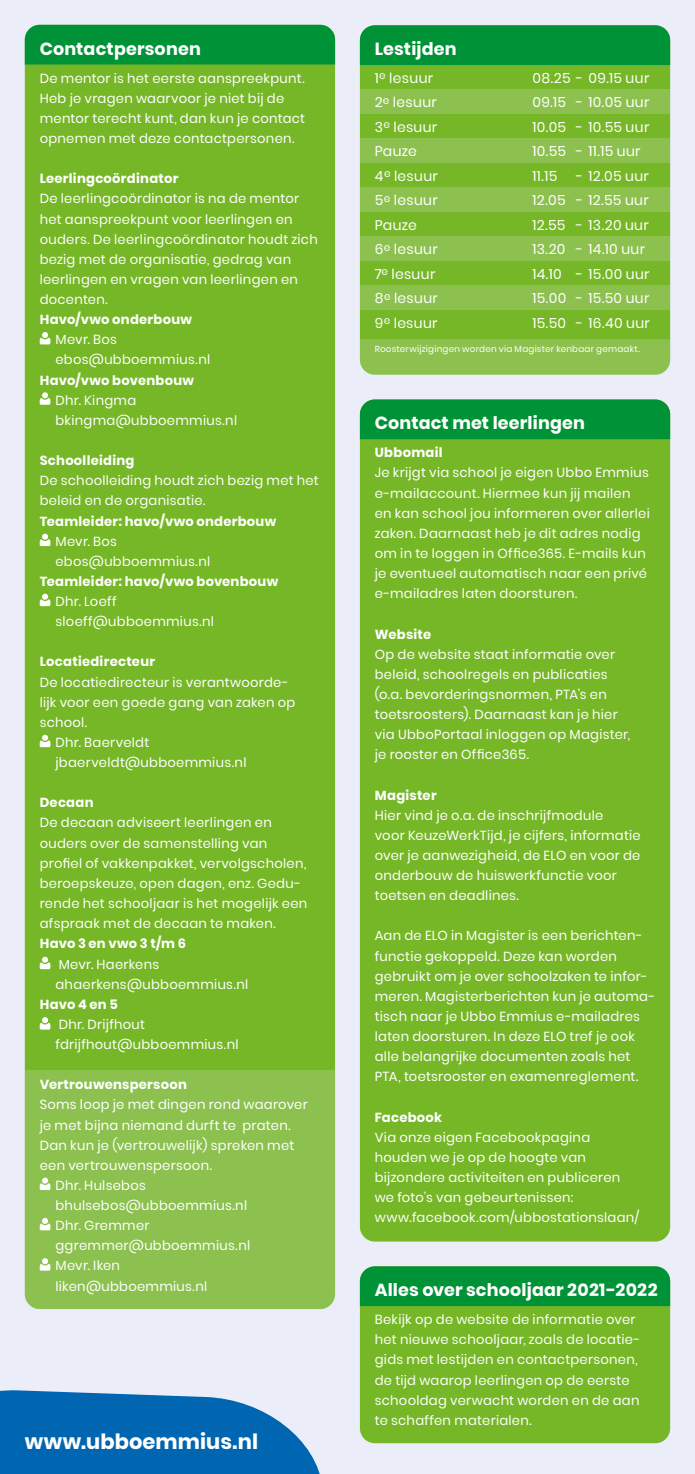
<style>
.page{position:relative;width:695px;height:1474px;background:#fff}
.page>*{position:absolute;margin:0;border:0;box-sizing:border-box;transform-origin:0 0}
.t1{font:700 21px "Poppins";color:#fff}
.t2{font:700 17.5px "Poppins";letter-spacing:.01em;color:#fff}
.t3{font:14px "Poppins";letter-spacing:.02em;color:#fff}
.t4{font:13.12px/20.1px "Poppins";letter-spacing:.02em;color:#fff}
.t5{font:700 13.12px "Poppins";letter-spacing:.02em;color:#fff}
.t6{font:8.75px "Poppins";letter-spacing:.03em;color:#fff}
</style>
<div class="page">
<div style="left:0;top:0;width:694px;height:1473px;background:#ebeef9"></div>
<svg style="left:0;top:1390px;width:320px;height:83px;background:#2279bb"></svg>
<div style="left:25px;top:25px;width:310px;height:1283px;background:#75b726;border-radius:15px"></div>
<div style="left:25px;top:1070px;width:310px;height:238px;background:#8cc14f"></div>
<div style="left:25px;top:25px;width:310px;height:39px;background:#009236"></div>
<svg style="left:40px;top:332px;width:11px;height:12px"></svg>
<div style="left:360px;top:1266px;width:310px;height:177px;background:#75b726;border-radius:15px"></div>
<div style="left:360px;top:1266px;width:310px;height:39px;background:#009236"></div>
<svg style="left:40px;top:392px;width:11px;height:13px"></svg>
<svg style="left:40px;top:533px;width:11px;height:13px"></svg>
<svg style="left:40px;top:593px;width:11px;height:13px"></svg>
<svg style="left:40px;top:734px;width:11px;height:13px"></svg>
<svg style="left:40px;top:956px;width:11px;height:13px"></svg>
<svg style="left:40px;top:1017px;width:11px;height:12px"></svg>
<div style="left:360px;top:399px;width:310px;height:842px;background:#75b726;border-radius:15px"></div>
<div style="left:360px;top:399px;width:310px;height:40px;background:#009236"></div>
<svg style="left:40px;top:1177px;width:11px;height:13px"></svg>
<svg style="left:40px;top:1217px;width:11px;height:13px"></svg>
<svg style="left:40px;top:1258px;width:11px;height:12px"></svg>
<div style="left:360px;top:25px;width:310px;height:350px;background:#75b726;border-radius:15px"></div>
<div style="left:360px;top:25px;width:310px;height:40px;background:#009236"></div>
<div style="left:360px;top:89px;width:310px;height:25px;background:#8cc14f"></div>
<div style="left:360px;top:187px;width:310px;height:25px;background:#8cc14f"></div>
<div style="left:360px;top:236px;width:310px;height:25px;background:#8cc14f"></div>
<div style="left:360px;top:138px;width:310px;height:25px;background:#8cc14f"></div>
<div style="left:360px;top:285px;width:310px;height:25px;background:#8cc14f"></div>
<div style="left:360px;top:339px;width:310px;height:36px;background:#8cc14f"></div>
<h2 class="t2" style="left:375px;top:39px;width:83px">Lestijden</h2>
<p class="t3" style="left:375px;top:70px;width:60px">1<sup>e</sup> lesuur</p>
<p class="t3" style="left:532px;top:70px;width:118px">08.25 - 09.15 uur</p>
<p class="t3" style="left:375px;top:94px;width:64px">2<sup>e</sup> lesuur</p>
<p class="t3" style="left:532px;top:94px;width:119px">09.15 - 10.05 uur</p>
<p class="t3" style="left:375px;top:119px;width:64px">3<sup>e</sup> lesuur</p>
<p class="t3" style="left:532px;top:119px;width:118px">10.05 - 10.55 uur</p>
<p class="t3" style="left:375px;top:143px;width:44px">Pauze</p>
<p class="t3" style="left:532px;top:143px;width:110px">10.55 - 11.15 uur</p>
<p class="t3" style="left:375px;top:168px;width:65px">4<sup>e</sup> lesuur</p>
<p class="t3" style="left:532px;top:168px;width:26px">11.15</p>
<p class="t3" style="left:576px;top:168px;width:74px">- 12.05 uur</p>
<p class="t3" style="left:375px;top:192px;width:64px">5<sup>e</sup> lesuur</p>
<p class="t3" style="left:532px;top:192px;width:118px">12.05 - 12.55 uur</p>
<p class="t3" style="left:375px;top:217px;width:44px">Pauze</p>
<p class="t3" style="left:532px;top:217px;width:118px">12.55 - 13.20 uur</p>
<p class="t3" style="left:375px;top:241px;width:65px">6<sup>e</sup> lesuur</p>
<p class="t3" style="left:532px;top:241px;width:114px">13.20 - 14.10 uur</p>
<p class="t3" style="left:375px;top:266px;width:62px">7<sup>e</sup> lesuur</p>
<p class="t3" style="left:532px;top:266px;width:119px">14.10 - 15.00 uur</p>
<p class="t3" style="left:375px;top:290px;width:65px">8<sup>e</sup> lesuur</p>
<p class="t3" style="left:532px;top:290px;width:118px">15.00 - 15.50 uur</p>
<p class="t3" style="left:375px;top:315px;width:64px">9<sup>e</sup> lesuur</p>
<p class="t3" style="left:532px;top:315px;width:119px">15.50 - 16.40 uur</p>
<p class="t6" style="left:375px;top:344px;width:266px">Roosterwijzigingen worden via Magister kenbaar gemaakt.</p>
<h2 class="t2" style="left:40px;top:38px;width:163px">Contactpersonen</h2>
<p class="t4" style="left:40px;top:68px;width:267px">De mentor is het eerste aanspreekpunt.<br>Heb je vragen waarvoor je niet bij de mentor terecht kunt, dan kun je contact opnemen met deze contactpersonen.</p>
<p class="t5" style="left:40px;top:171px;width:140px">Leerlingcoördinator</p>
<p class="t4" style="left:40px;top:189px;width:279px">De leerlingcoördinator is na de mentor het aanspreekpunt voor leerlingen en ouders. De leerlingcoördinator houdt zich bezig met de organisatie, gedrag van leerlingen en vragen van leerlingen en docenten.</p>
<p class="t5" style="left:40px;top:312px;width:154px">Havo/vwo onderbouw</p>
<p class="t4" style="left:55px;top:330px;width:156px">Mevr. Bos ebos@ubboemmius.nl</p>
<p class="t5" style="left:40px;top:372px;width:156px">Havo/vwo bovenbouw</p>
<p class="t4" style="left:55px;top:390px;width:183px">Dhr. Kingma bkingma@ubboemmius.nl</p>
<p class="t5" style="left:40px;top:453px;width:96px">Schoolleiding</p>
<p class="t4" style="left:40px;top:470px;width:280px">De schoolleiding houdt zich bezig met het beleid en de organisatie.</p>
<p class="t5" style="left:40px;top:513px;width:238px">Teamleider: havo/vwo onderbouw</p>
<p class="t4" style="left:55px;top:531px;width:156px">Mevr. Bos ebos@ubboemmius.nl</p>
<p class="t5" style="left:40px;top:573px;width:240px">Teamleider: havo/vwo bovenbouw</p>
<p class="t4" style="left:55px;top:591px;width:160px">Dhr. Loeff sloeff@ubboemmius.nl</p>
<p class="t5" style="left:40px;top:654px;width:117px">Locatiedirecteur</p>
<p class="t4" style="left:40px;top:672px;width:250px">De locatiedirecteur is verantwoorde-</p>
<p class="t4" style="left:40px;top:692px;width:257px">lijk voor een goede gang van zaken op</p>
<p class="t4" style="left:40px;top:712px;width:49px">school.</p>
<p class="t4" style="left:55px;top:732px;width:95px">Dhr. Baerveldt</p>
<p class="t4" style="left:55px;top:752px;width:192px">jbaerveldt@ubboemmius.nl</p>
<p class="t5" style="left:40px;top:795px;width:55px">Decaan</p>
<p class="t4" style="left:40px;top:813px;width:269px">De decaan adviseert leerlingen en ouders over de samenstelling van profiel of vakkenpakket, vervolgscholen, beroepskeuze, open dagen, enz. Gedu&shy;rende het schooljaar is het mogelijk een afspraak met de decaan te maken.</p>
<p class="t5" style="left:40px;top:936px;width:148px">Havo 3 en vwo 3 t/m 6</p>
<p class="t4" style="left:55px;top:953px;width:194px">Mevr. Haerkens ahaerkens@ubboemmius.nl</p>
<p class="t5" style="left:40px;top:996px;width:80px">Havo 4 en 5</p>
<p class="t4" style="left:55px;top:1014px;width:185px">Dhr. Drijfhout fdrijfhout@ubboemmius.nl</p>
<p class="t5" style="left:40px;top:1077px;width:149px">Vertrouwenspersoon</p>
<p class="t4" style="left:40px;top:1094px;width:269px">Soms loop je met dingen rond waarover</p>
<p class="t4" style="left:40px;top:1114px;width:252px">je met bijna niemand durft te praten.</p>
<p class="t4" style="left:40px;top:1135px;width:256px">Dan kun je (vertrouwelijk) spreken met</p>
<p class="t4" style="left:40px;top:1155px;width:174px">een vertrouwenspersoon.</p>
<p class="t4" style="left:55px;top:1175px;width:92px">Dhr. Hulsebos</p>
<p class="t4" style="left:55px;top:1195px;width:193px">bhulsebos@ubboemmius.nl</p>
<p class="t4" style="left:55px;top:1215px;width:96px">Dhr. Gremmer</p>
<p class="t4" style="left:55px;top:1235px;width:196px">ggremmer@ubboemmius.nl</p>
<p class="t4" style="left:55px;top:1255px;width:66px">Mevr. Iken</p>
<p class="t4" style="left:55px;top:1275px;width:153px">liken@ubboemmius.nl</p>
<h2 class="t2" style="left:375px;top:1279px;width:284px">Alles over schooljaar 2021-2022</h2>
<p class="t4" style="left:375px;top:1309px;width:267px">Bekijk op de website de informatie over het nieuwe schooljaar, zoals de locatie&shy;gids met lestijden en contactpersonen, de tijd waarop leerlingen op de eerste schooldag verwacht worden en de aan te schaffen materialen.</p>
<h2 class="t2" style="left:375px;top:413px;width:212px">Contact met leerlingen</h2>
<p class="t5" style="left:375px;top:445px;width:69px">Ubbomail</p>
<p class="t4" style="left:375px;top:463px;width:276px">Je krijgt via school je eigen Ubbo Emmius e-mailaccount. Hiermee kun jij mailen en kan school jou informeren over allerlei zaken. Daarnaast heb je dit adres nodig om in te loggen in Office365. E-mails kun je eventueel automatisch naar een privé e-mailadres laten doorsturen.</p>
<p class="t5" style="left:375px;top:626px;width:58px">Website</p>
<p class="t4" style="left:375px;top:644px;width:257px">Op de website staat informatie over beleid, schoolregels en publicaties (o.a. bevorderingsnormen, PTA’s en toetsroosters). Daarnaast kan je hier via UbboPortaal inloggen op Magister, je rooster en Office365.</p>
<p class="t5" style="left:375px;top:787px;width:63px">Magister</p>
<p class="t4" style="left:375px;top:805px;width:267px">Hier vind je o.a. de inschrijfmodule<br>voor KeuzeWerkTijd, je cijfers, informatie over je aanwezigheid, de ELO en voor de onderbouw de huiswerkfunctie voor toetsen en deadlines.</p>
<p class="t4" style="left:375px;top:925px;width:282px">Aan de ELO in Magister is een berichten&shy;functie gekoppeld. Deze kan worden gebruikt om je over schoolzaken te infor&shy;meren. Magisterberichten kun je automa&shy;tisch naar je Ubbo Emmius e-mailadres laten doorsturen. In deze ELO tref je ook alle belangrijke documenten zoals het PTA, toetsrooster en examenreglement.</p>
<p class="t5" style="left:375px;top:1109px;width:69px">Facebook</p>
<p class="t4" style="left:375px;top:1127px;width:266px">Via onze eigen Facebookpagina houden we je op de hoogte van bijzondere activiteiten en publiceren we foto’s van gebeurtenissen: www.facebook.com/ubbostationslaan/</p>
<h1 class="t1" style="left:25px;top:1429px;width:235px">www.ubboemmius.nl</h1>
</div>
